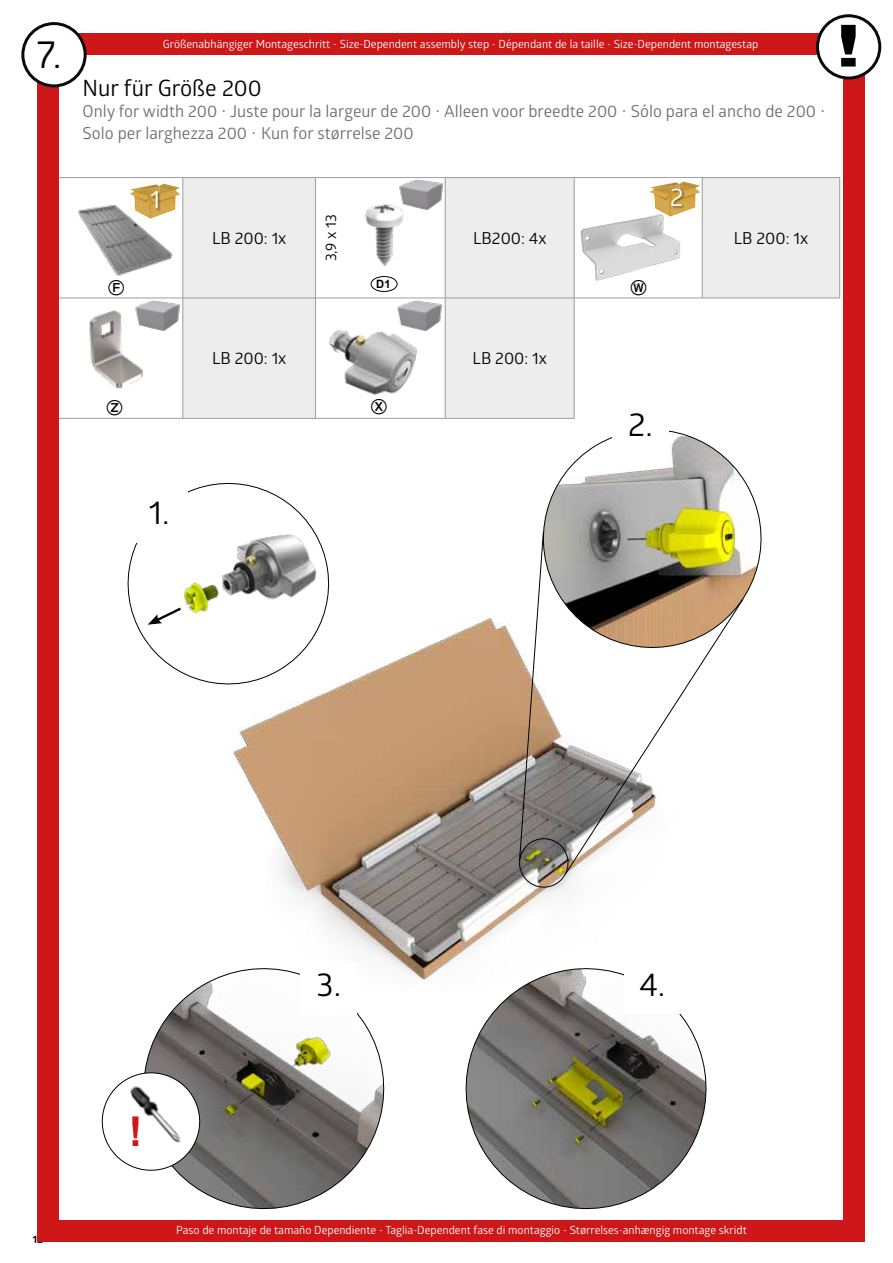
<style>
.page{position:relative;width:893px;height:1263px;background:#fff}
.page>*{position:absolute;margin:0;border:0;box-sizing:border-box;transform-origin:0 0}
.t1{font:700 41.1px "Arial";color:#cd1719}
.t2{font:39px "Glober";color:#000}
.t3{font:32.85px "Glober";color:#000}
.t4{font:25.05px "Glober";color:#fff}
.t5{font:22.5px "Glober";color:#000}
.t6{font:18px "Bundesbahn Pi 3";color:#000}
.t7{font:16.5px/21.6px "Glober";color:#706f6f}
.t8{font:16.5px "Glober";color:#000}
.t9{font:15px "Glober";color:#000}
.t10{font:700 11.4px "Arial";color:#000}
.t11{font:11.25px "Glober";color:#fff}
.t12{font:700 10.5px "Glober";color:#000}
.s1{font-family:"Arial"}
</style>
<div class="page">
<svg style="left:184px;top:178px;width:655px;height:240px;fill:#ededed"></svg>
<hr style="left:56px;top:177px;width:127px;height:1px;background:#9d9d9c">
<hr style="left:183px;top:177px;width:133px;height:1px;background:#9d9d9c">
<hr style="left:183px;top:178px;width:1px;height:120px;background:#9d9d9c">
<hr style="left:183px;top:298px;width:1px;height:120px;background:#9d9d9c">
<hr style="left:56px;top:298px;width:127px;height:1px;background:#9d9d9c">
<hr style="left:56px;top:418px;width:127px;height:1px;background:#9d9d9c">
<hr style="left:316px;top:177px;width:129px;height:1px;background:#9d9d9c">
<hr style="left:315px;top:178px;width:1px;height:120px;background:#9d9d9c">
<hr style="left:445px;top:177px;width:129px;height:1px;background:#9d9d9c">
<hr style="left:445px;top:178px;width:1px;height:120px;background:#9d9d9c">
<hr style="left:574px;top:177px;width:128px;height:1px;background:#9d9d9c">
<hr style="left:574px;top:178px;width:1px;height:120px;background:#9d9d9c">
<hr style="left:702px;top:177px;width:138px;height:1px;background:#9d9d9c">
<hr style="left:702px;top:178px;width:1px;height:120px;background:#9d9d9c">
<hr style="left:839px;top:178px;width:1px;height:120px;background:#9d9d9c">
<hr style="left:315px;top:298px;width:1px;height:120px;background:#9d9d9c">
<hr style="left:316px;top:298px;width:129px;height:1px;background:#9d9d9c">
<hr style="left:316px;top:418px;width:129px;height:1px;background:#9d9d9c">
<hr style="left:183px;top:298px;width:133px;height:1px;background:#9d9d9c">
<hr style="left:183px;top:418px;width:133px;height:1px;background:#9d9d9c">
<hr style="left:574px;top:298px;width:128px;height:1px;background:#9d9d9c">
<hr style="left:702px;top:298px;width:138px;height:1px;background:#9d9d9c">
<hr style="left:445px;top:298px;width:129px;height:1px;background:#9d9d9c">
<hr style="left:445px;top:418px;width:129px;height:1px;background:#9d9d9c">
<hr style="left:445px;top:298px;width:1px;height:120px;background:#9d9d9c">
<hr style="left:574px;top:298px;width:1px;height:120px;background:#9d9d9c">
<img style="left:78px;top:194px;width:103px;height:82px">
<img style="left:89px;top:310px;width:95px;height:101px">
<img style="left:564px;top:180px;width:127px;height:112px">
<img style="left:232px;top:616px;width:343px;height:364px">
<svg style="left:130px;top:184px;width:50px;height:34px"></svg>
<div style="left:150px;top:191px;width:11px;height:20px;background:#000;opacity:.4"></div>
<svg style="left:649px;top:181px;width:51px;height:35px"></svg>
<div style="left:671px;top:189px;width:14px;height:20px;background:#000;opacity:.4"></div>
<div style="left:371px;top:276px;width:26px;height:16px;border:1px solid #000;border-radius:50%"></div>
<img style="left:336px;top:178px;width:71px;height:90px">
<img style="left:317px;top:314px;width:138px;height:99px">
<svg style="left:127px;top:482px;width:216px;height:216px"></svg>
<svg style="left:148px;top:605px;width:36px;height:20px"></svg>
<svg style="left:528px;top:414px;width:248px;height:186px"></svg>
<div style="left:516px;top:835px;width:58px;height:58px;background:#000;opacity:.75"></div>
<svg style="left:570px;top:599px;width:173px;height:275px"></svg>
<svg style="left:518px;top:531px;width:52px;height:358px"></svg>
<div style="left:131px;top:491px;width:56px;height:52px;background:#fff"></div>
<div style="left:612px;top:403px;width:57px;height:52px;background:#fff"></div>
<svg style="left:449px;top:952px;width:258px;height:258px"></svg>
<div style="left:624px;top:963px;width:56px;height:51px;background:#fff"></div>
<svg style="left:146px;top:952px;width:255px;height:258px"></svg>
<div style="left:301px;top:963px;width:56px;height:51px;background:#fff"></div>
<svg style="left:101px;top:1066px;width:106px;height:111px"></svg>
<img style="left:129px;top:1063px;width:61px;height:100px">
<div style="left:38px;top:47px;width:21px;height:1186px;background:#cd1719"></div>
<div style="left:58px;top:33px;width:806px;height:22px;background:#cd1719"></div>
<div style="left:38px;top:1220px;width:825px;height:22px;background:#cd1719"></div>
<div style="left:843px;top:33px;width:21px;height:1209px;background:#cd1719"></div>
<div style="left:817px;top:16px;width:63px;height:62px;background:#fff;border-radius:50%"></div>
<div style="left:816px;top:14px;width:65px;height:66px;border:3px solid #0a0a0a;border-radius:50%"></div>
<svg style="left:841px;top:25px;width:15px;height:42px"></svg>
<div style="left:23px;top:24px;width:62px;height:62px;background:#fff;border-radius:50%"></div>
<div style="left:21px;top:22px;width:66px;height:65px;border:3px solid #0a0a0a;border-radius:50%"></div>
<img style="left:394px;top:179px;width:64px;height:33px">
<img style="left:392px;top:299px;width:65px;height:34px">
<img style="left:130px;top:299px;width:64px;height:34px">
<svg style="left:107px;top:400px;width:16px;height:11px"></svg>
<h2 class="t2" style="left:36px;top:27px;width:27px">7.</h2>
<p class="t11" style="left:163px;top:36px;width:597px">Größenabhängiger Montageschritt - Size-Dependent assembly step - Dépendant de la taille - Size-Dependent montagestap</p>
<h3 class="t5" style="left:83px;top:72px;width:181px">Nur für Größe 200</h3>
<h3 class="t7" style="left:83px;top:100px;width:744px">Only for width 200 <span class="s1">·</span> Juste pour la largeur de 200 <span class="s1">·</span> Alleen voor breedte 200 <span class="s1">·</span> Sólo para el ancho de 200 <span class="s1">·<br></span>Solo per larghezza 200 <span class="s1">·</span> Kun for størrelse 200</h3>
<h3 class="t4" style="left:150px;top:182px;width:12px">1</h3>
<h3 class="t4" style="left:670px;top:180px;width:15px">2</h3>
<h3 class="t6" style="left:108px;top:279px;width:17px">F</h3>
<h3 class="t9" style="left:320px;top:261px;width:49px;rotate:-90deg">3,9 x 13</h3>
<h3 class="t8" style="left:212px;top:226px;width:76px">LB 200: 1x</h3>
<h3 class="t8" style="left:473px;top:226px;width:75px">LB200: 4x</h3>
<h3 class="t8" style="left:734px;top:226px;width:76px">LB 200: 1x</h3>
<p class="t10" style="left:376px;top:276px;width:16px">D1</p>
<h3 class="t8" style="left:212px;top:347px;width:76px">LB 200: 1x</h3>
<h3 class="t8" style="left:473px;top:347px;width:76px">LB 200: 1x</h3>
<h3 class="t6" style="left:370px;top:399px;width:17px">X</h3>
<h3 class="t6" style="left:630px;top:279px;width:17px">W</h3>
<h3 class="t3" style="left:628px;top:402px;width:26px">2.</h3>
<h3 class="t3" style="left:149px;top:490px;width:22px">1.</h3>
<p class="t12" style="left:33px;top:1232px;width:12px">12</p>
<h3 class="t3" style="left:317px;top:961px;width:26px">3.</h3>
<h3 class="t3" style="left:639px;top:961px;width:28px">4.</h3>
<h1 class="t1" style="left:129px;top:1102px;width:15px">!</h1>
<p class="t11" style="left:176px;top:1222px;width:572px">Paso de montaje de tamaño Dependiente - Taglia-Dependent fase di montaggio - Størrelses-anhængig montage skridt</p>
</div>
